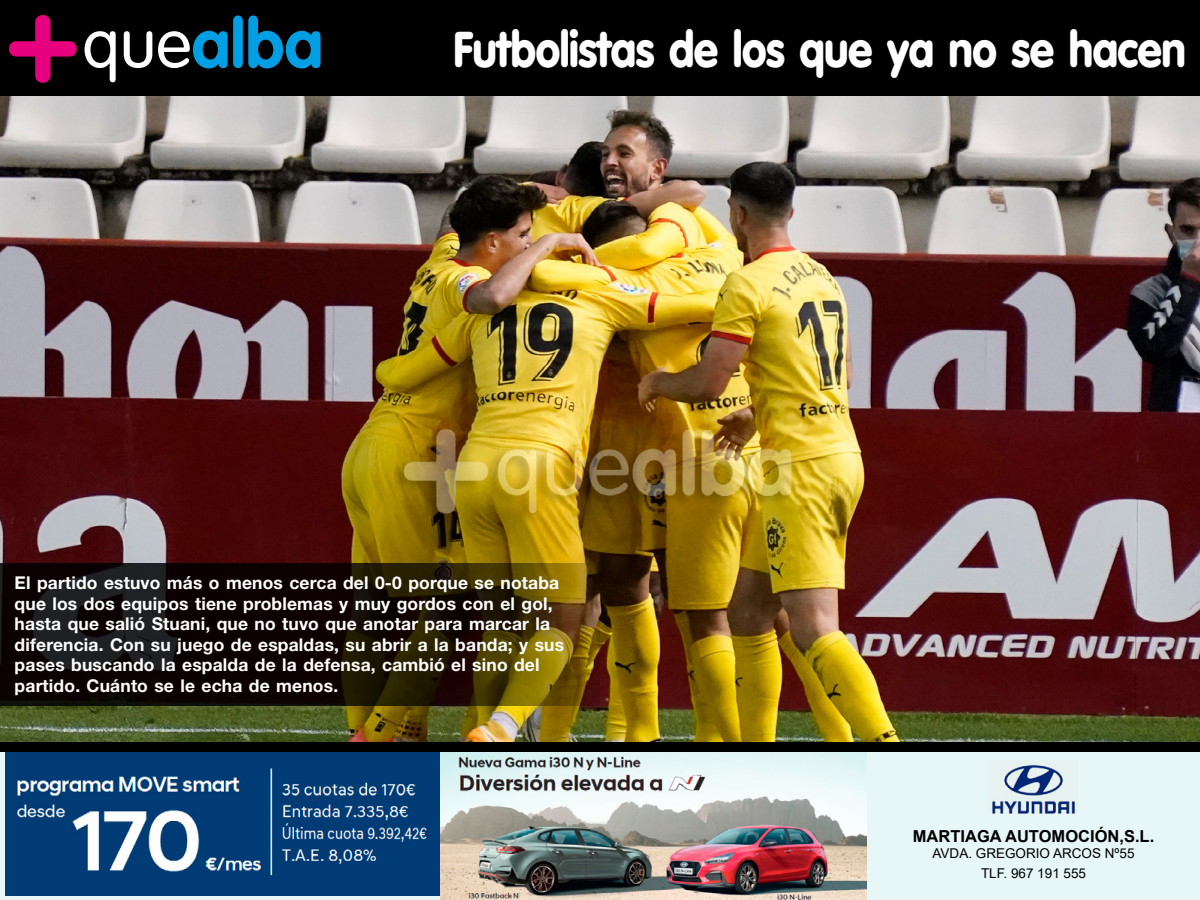
<style>
.page{position:relative;width:1200px;height:900px;background:#000}
.page>*{position:absolute;margin:0;border:0;box-sizing:border-box;transform-origin:0 0}
.t1{font:900 49.5px "VAG Rounded Std";letter-spacing:-.01em;color:#fff;scale:.89 1}
.t2{font:700 17.7px/20.5px "Helvetica Neue LT Std";letter-spacing:.01em;color:#fff}
.t3{font:700 16.5px "Arial";color:#000}
.t4{font:13.5px/19.8px "Arial";color:#000;text-align:center}
</style>
<div class="page">
<img style="left:0;top:97px;width:1200px;height:644px">
<img style="left:394px;top:421px;width:418px;height:105px">
<div style="left:0;top:752px;width:1200px;height:148px;background:#e7f7f7"></div>
<img style="left:440px;top:752px;width:426px;height:148px">
<img style="left:6px;top:752px;width:433px;height:143px">
<img style="left:989px;top:763px;width:87px;height:51px">
<svg style="left:85px;top:15px;width:236px;height:67px"></svg>
<svg style="left:9px;top:15px;width:68px;height:68px"></svg>
<svg style="left:0;top:564px;width:600px;height:142px"></svg>
<h1 class="t1" style="left:453px;top:20px;width:825px">Futbolistas de los que ya no se hacen</h1>
<p class="t2" style="left:15px;top:572px;width:551px">El partido estuvo más o menos cerca del 0-0 porque se notaba que los dos equipos tiene problemas y muy gordos con el gol, hasta que salió Stuani, que no tuvo que anotar para marcar la diferencia. Con su juego de espaldas, su abrir a la banda; y sus pases buscando la espalda de la defensa, cambió el sino del partido. Cuánto se le echa de menos.</p>
<p class="t3" style="left:913px;top:824px;width:243px">MARTIAGA AUTOMOCIÓN,S.L.</p>
<p class="t4" style="left:933px;top:843px;width:203px">AVDA. GREGORIO ARCOS Nº55<br>TLF. 967 191 555</p>
</div>
